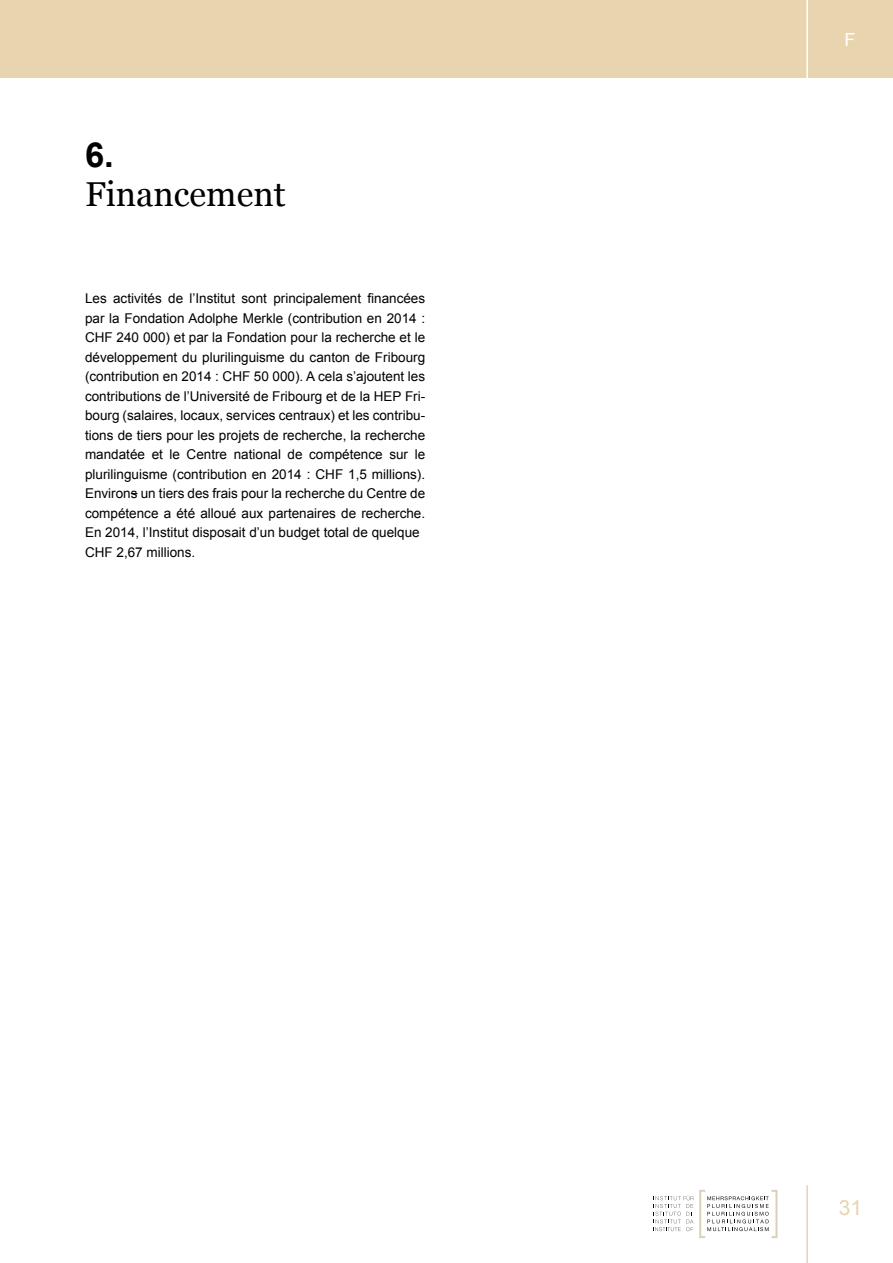
<style>
.page{position:relative;width:893px;height:1263px;background:#fff}
.page>*{position:absolute;margin:0;border:0;box-sizing:border-box;transform-origin:0 0}
.t1{font:34.5px "Georgia";color:#000}
.t2{font:700 34.5px "Arial";color:#000}
.t3{font:21px "Arial";color:#e8d5af}
.t4{font:18px "Arial";color:#fff}
.t5{font:13.5px/19.5px "Arial";color:#000}
</style>
<div class="page">
<div style="left:0;top:0;width:893px;height:78px;background:#e8d5af"></div>
<hr style="left:806px;top:0;width:2px;height:78px;background:#fff">
<hr style="left:806px;top:1185px;width:2px;height:78px;background:#e8d5af">
<svg style="left:655px;top:1195px;width:38px;height:36px"></svg>
<svg style="left:699px;top:1190px;width:78px;height:48px"></svg>
<h1 class="t2" style="left:85px;top:131px;width:30px">6.</h1>
<h1 class="t1" style="left:85px;top:168px;width:202px">Financement</h1>
<p class="t5" style="left:85px;top:289px;width:342px">Les activités de l’Institut sont principalement financées par la Fondation Adolphe Merkle (contribution en 2014 :<br>CHF 240 000) et par la Fondation pour la recherche et le développement du plurilinguisme du canton de Fribourg (contribution en 2014 : CHF 50 000). A cela s’ajoutent les contributions de l’Université de Fribourg et de la HEP Fri&shy;bourg (salaires, locaux, services centraux) et les contribu&shy;tions de tiers pour les projets de recherche, la recherche mandatée et le Centre national de compétence sur le plurilinguisme (contribution en 2014 : CHF 1,5 millions).<br>Environs un tiers des frais pour la recherche du Centre de compétence a été alloué aux partenaires de recherche.<br>En 2014, l’Institut disposait d’un budget total de quelque CHF 2,67 millions.</p>
<h3 class="t4" style="left:845px;top:27px;width:12px">F</h3>
<h2 class="t3" style="left:839px;top:1194px;width:25px">31</h2>
</div>
